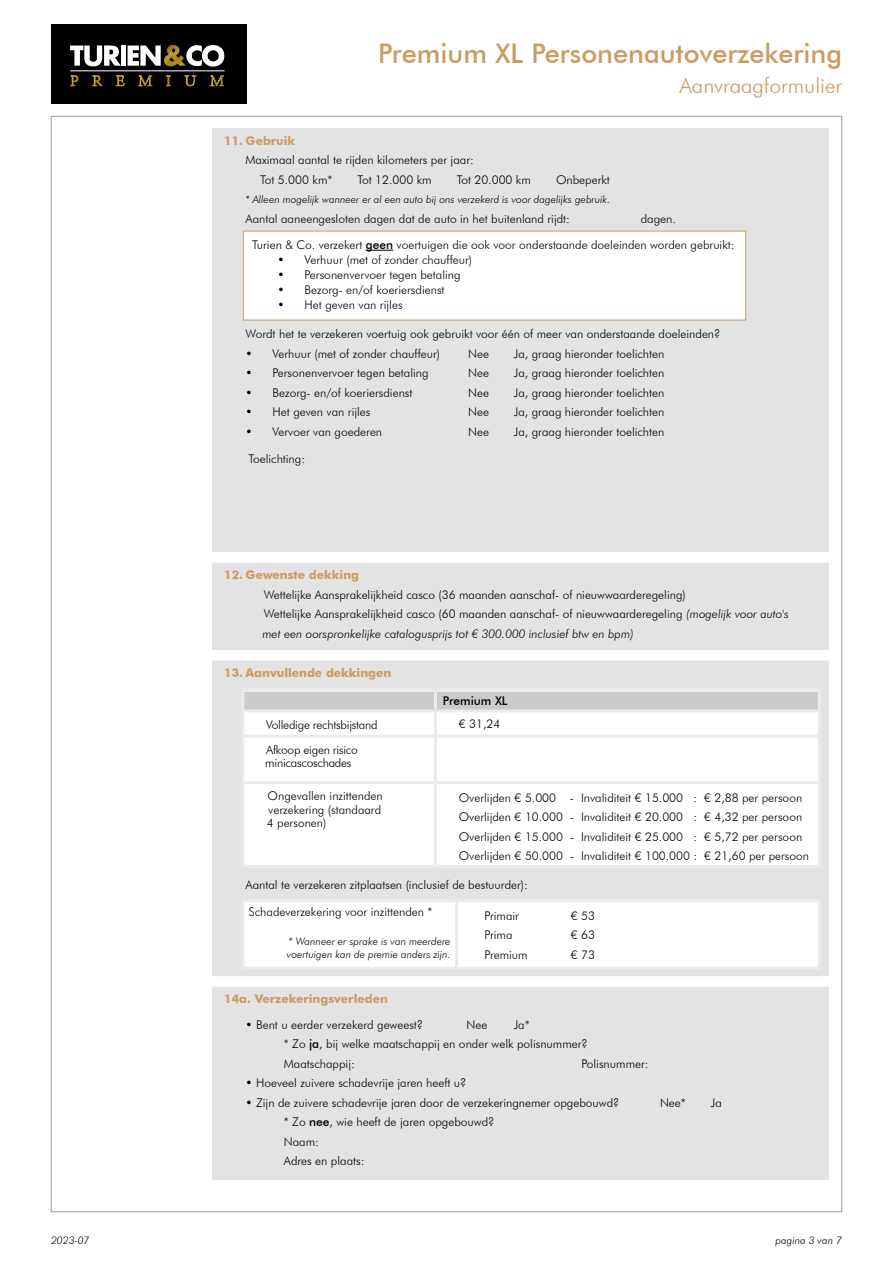
<style>
.page{position:relative;width:893px;height:1263px;background:#fff}
.page>*{position:absolute;margin:0;border:0;box-sizing:border-box;transform-origin:0 0}
.t1{font:500 27px "Futura BT";color:#ca9c64}
.t2{font:300 21px "Futura BT";color:#ca9c64}
.t3{font:300 12px/19.5px "Futura BT";color:#000}
.t4{font:700 12px "Futura BT";color:#ca9c64}
.t5{font:300 12px/13.5px "Futura BT";letter-spacing:-.02em;color:#000}
.t6{font:500 12px "Futura BT";color:#000}
.t7{font:italic 300 10.5px/12.6px "Futura BT";color:#000}
.s1{font-weight:500}
.s2{font-style:italic}
</style>
<div class="page">
<div style="left:51px;top:24px;width:195px;height:80px;background:#000"></div>
<hr style="left:70px;top:71px;width:155px;height:1px;background:#fff">
<svg style="left:70px;top:44px;width:154px;height:43px"></svg>
<div style="left:213px;top:128px;width:616px;height:1051px;background:#e3e3e3"></div>
<div style="left:207px;top:552px;width:630px;height:11px;background:#fff"></div>
<div style="left:207px;top:650px;width:630px;height:10px;background:#fff"></div>
<div style="left:207px;top:976px;width:630px;height:11px;background:#fff"></div>
<div style="left:244px;top:692px;width:574px;height:17px;background:#cbcbca"></div>
<div style="left:244px;top:712px;width:574px;height:153px;background:#fff"></div>
<div style="left:241px;top:687px;width:194px;height:5px;background:#ebebeb"></div>
<div style="left:435px;top:687px;width:386px;height:5px;background:#ebebeb"></div>
<hr style="left:241px;top:692px;width:3px;height:17px;background:#ebebeb">
<hr style="left:434px;top:692px;width:3px;height:17px;background:#ebebeb">
<hr style="left:818px;top:692px;width:3px;height:17px;background:#ebebeb">
<hr style="left:241px;top:709px;width:194px;height:3px;background:#ebebeb">
<hr style="left:241px;top:712px;width:3px;height:22px;background:#ebebeb">
<hr style="left:435px;top:709px;width:386px;height:3px;background:#ebebeb">
<hr style="left:434px;top:712px;width:3px;height:22px;background:#ebebeb">
<hr style="left:818px;top:712px;width:3px;height:22px;background:#ebebeb">
<hr style="left:241px;top:734px;width:194px;height:3px;background:#ebebeb">
<hr style="left:241px;top:737px;width:3px;height:44px;background:#ebebeb">
<hr style="left:435px;top:734px;width:386px;height:3px;background:#ebebeb">
<hr style="left:434px;top:737px;width:3px;height:44px;background:#ebebeb">
<hr style="left:818px;top:737px;width:3px;height:44px;background:#ebebeb">
<hr style="left:241px;top:781px;width:194px;height:3px;background:#ebebeb">
<hr style="left:241px;top:784px;width:3px;height:81px;background:#ebebeb">
<hr style="left:435px;top:781px;width:386px;height:3px;background:#ebebeb">
<hr style="left:434px;top:784px;width:3px;height:81px;background:#ebebeb">
<hr style="left:818px;top:784px;width:3px;height:81px;background:#ebebeb">
<hr style="left:241px;top:865px;width:194px;height:3px;background:#ebebeb">
<hr style="left:435px;top:865px;width:386px;height:3px;background:#ebebeb">
<div style="left:244px;top:902px;width:574px;height:65px;background:#fff"></div>
<hr style="left:241px;top:899px;width:216px;height:3px;background:#ebebeb">
<hr style="left:241px;top:902px;width:3px;height:65px;background:#ebebeb">
<hr style="left:457px;top:899px;width:364px;height:3px;background:#ebebeb">
<hr style="left:455px;top:902px;width:3px;height:65px;background:#ebebeb">
<hr style="left:818px;top:902px;width:3px;height:65px;background:#ebebeb">
<hr style="left:241px;top:967px;width:216px;height:3px;background:#ebebeb">
<hr style="left:457px;top:967px;width:364px;height:3px;background:#ebebeb">
<div style="left:243px;top:231px;width:503px;height:89px;background:#fff"></div>
<svg style="left:366px;top:250px;width:27px;height:1px"></svg>
<h1 class="t1" style="left:378px;top:37px;width:465px">Premium XL Personenautoverzekering</h1>
<h2 class="t2" style="left:679px;top:73px;width:164px">Aanvraagformulier</h2>
<p class="t4" style="left:224px;top:133px;width:73px">11. Gebruik</p>
<p class="t3" style="left:260px;top:150px;width:215px;text-indent:-15px">Maximaal aantal te rijden kilometers per jaar:<br>Tot 5.000 km*</p>
<p class="t3" style="left:358px;top:169px;width:76px">Tot 12.000 km</p>
<p class="t3" style="left:457px;top:169px;width:76px">Tot 20.000 km</p>
<p class="t3" style="left:556px;top:169px;width:55px">Onbeperkt</p>
<p class="t7" style="left:246px;top:193px;width:366px">* Alleen mogelijk wanneer er al een auto bij ons verzekerd is voor dagelijks gebruik.</p>
<p class="t3" style="left:246px;top:208px;width:326px">Aantal aaneengesloten dagen dat de auto in het buitenland rijdt:</p>
<p class="t3" style="left:641px;top:208px;width:37px">dagen.</p>
<p class="t3" style="left:252px;top:235px;width:484px">Turien &amp; Co. verzekert <span class="s1">geen</span> voertuigen die ook voor onderstaande doeleinden worden gebruikt:</p>
<p class="t3" style="left:278px;top:250px;width:196px">• Verhuur (met of zonder chauffeur)</p>
<p class="t3" style="left:278px;top:265px;width:185px">• Personenvervoer tegen betaling</p>
<p class="t3" style="left:278px;top:280px;width:168px">• Bezorg- en/of koeriersdienst</p>
<p class="t3" style="left:278px;top:295px;width:126px">• Het geven van rijles</p>
<p class="t3" style="left:246px;top:324px;width:476px">Wordt het te verzekeren voertuig ook gebruikt voor één of meer van onderstaande doeleinden?</p>
<p class="t3" style="left:246px;top:343px;width:196px">• Verhuur (met of zonder chauffeur)</p>
<p class="t3" style="left:468px;top:343px;width:22px">Nee</p>
<p class="t3" style="left:514px;top:343px;width:152px">Ja, graag hieronder toelichten</p>
<p class="t3" style="left:246px;top:363px;width:185px">• Personenvervoer tegen betaling</p>
<p class="t3" style="left:468px;top:363px;width:22px">Nee</p>
<p class="t3" style="left:514px;top:363px;width:152px">Ja, graag hieronder toelichten</p>
<p class="t3" style="left:246px;top:382px;width:168px">• Bezorg- en/of koeriersdienst</p>
<p class="t3" style="left:468px;top:382px;width:22px">Nee</p>
<p class="t3" style="left:514px;top:382px;width:152px">Ja, graag hieronder toelichten</p>
<p class="t3" style="left:246px;top:402px;width:126px">• Het geven van rijles</p>
<p class="t3" style="left:468px;top:402px;width:22px">Nee</p>
<p class="t3" style="left:514px;top:402px;width:152px">Ja, graag hieronder toelichten</p>
<p class="t3" style="left:246px;top:421px;width:138px">• Vervoer van goederen</p>
<p class="t3" style="left:468px;top:421px;width:22px">Nee</p>
<p class="t3" style="left:514px;top:421px;width:152px">Ja, graag hieronder toelichten</p>
<p class="t3" style="left:248px;top:448px;width:58px">Toelichting:</p>
<p class="t4" style="left:224px;top:567px;width:136px">12. Gewenste dekking</p>
<p class="t3" style="left:262px;top:584px;width:528px">Wettelijke Aansprakelijkheid casco (36 maanden aanschaf- of nieuwwaarderegeling)<br>Wettelijke Aansprakelijkheid casco (60 maanden aanschaf- of nieuwwaarderegeling <span class="s2">(mogelijk voor auto's met een oorspronkelijke catalogusprijs tot € 300.000 inclusief btw en bpm)</span></p>
<p class="t4" style="left:224px;top:665px;width:168px">13. Aanvullende dekkingen</p>
<p class="t6" style="left:443px;top:693px;width:66px">Premium XL</p>
<p class="t5" style="left:266px;top:717px;width:113px">Volledige rechtsbijstand</p>
<p class="t3" style="left:459px;top:714px;width:43px">€ 31,24</p>
<p class="t5" style="left:265px;top:743px;width:94px">Afkoop eigen risico minicascoschades</p>
<p class="t3" style="left:267px;top:789px;width:118px;line-height:13.5px">Ongevallen inzittenden verzekering (standaard<br>4 personen)</p>
<p class="t3" style="left:459px;top:788px;width:352px">Overlijden € 5.000 - Invaliditeit € 15.000 : € 2,88 per persoon Overlijden € 10.000 - Invaliditeit € 20.000 : € 4,32 per persoon Overlijden € 15.000 - Invaliditeit € 25.000 : € 5,72 per persoon Overlijden € 50.000 - Invaliditeit € 100.000 : € 21,60 per persoon</p>
<p class="t3" style="left:246px;top:875px;width:284px">Aantal te verzekeren zitplaatsen (inclusief de bestuurder):</p>
<p class="t3" style="left:249px;top:902px;width:185px">Schadeverzekering voor inzittenden *</p>
<p class="t7" style="left:287px;top:935px;width:165px">* Wanneer er sprake is van meerdere voertuigen kan de premie anders zijn.</p>
<p class="t3" style="left:484px;top:906px;width:36px">Primair</p>
<p class="t3" style="left:571px;top:906px;width:26px">€ 53</p>
<p class="t3" style="left:484px;top:925px;width:30px">Prima</p>
<p class="t3" style="left:571px;top:925px;width:26px">€ 63</p>
<p class="t3" style="left:484px;top:945px;width:45px">Premium</p>
<p class="t3" style="left:571px;top:945px;width:26px">€ 73</p>
<p class="t4" style="left:224px;top:991px;width:165px">14a. Verzekeringsverleden</p>
<p class="t3" style="left:246px;top:1014px;width:179px">• Bent u eerder verzekerd geweest?</p>
<p class="t3" style="left:467px;top:1014px;width:22px">Nee</p>
<p class="t3" style="left:284px;top:1014px;width:305px;text-indent:230px">Ja*<br>* Zo <span class="s1">ja</span>, bij welke maatschappij en onder welk polisnummer?<br>Maatschappij:</p>
<p class="t3" style="left:581px;top:1053px;width:69px">Polisnummer:</p>
<p class="t3" style="left:246px;top:1073px;width:222px">• Hoeveel zuivere schadevrije jaren heeft u?</p>
<p class="t3" style="left:246px;top:1092px;width:375px">• Zijn de zuivere schadevrije jaren door de verzekeringnemer opgebouwd?</p>
<p class="t3" style="left:660px;top:1092px;width:27px">Nee*</p>
<p class="t3" style="left:711px;top:1092px;width:12px">Ja</p>
<p class="t3" style="left:284px;top:1112px;width:212px">* Zo <span class="s1">nee</span>, wie heeft de jaren opgebouwd?<br>Naam:<br>Adres en plaats:</p>
<p class="t7" style="left:51px;top:1234px;width:40px">2023-07</p>
<p class="t7" style="left:775px;top:1234px;width:68px">pagina 3 van 7</p>
</div>
